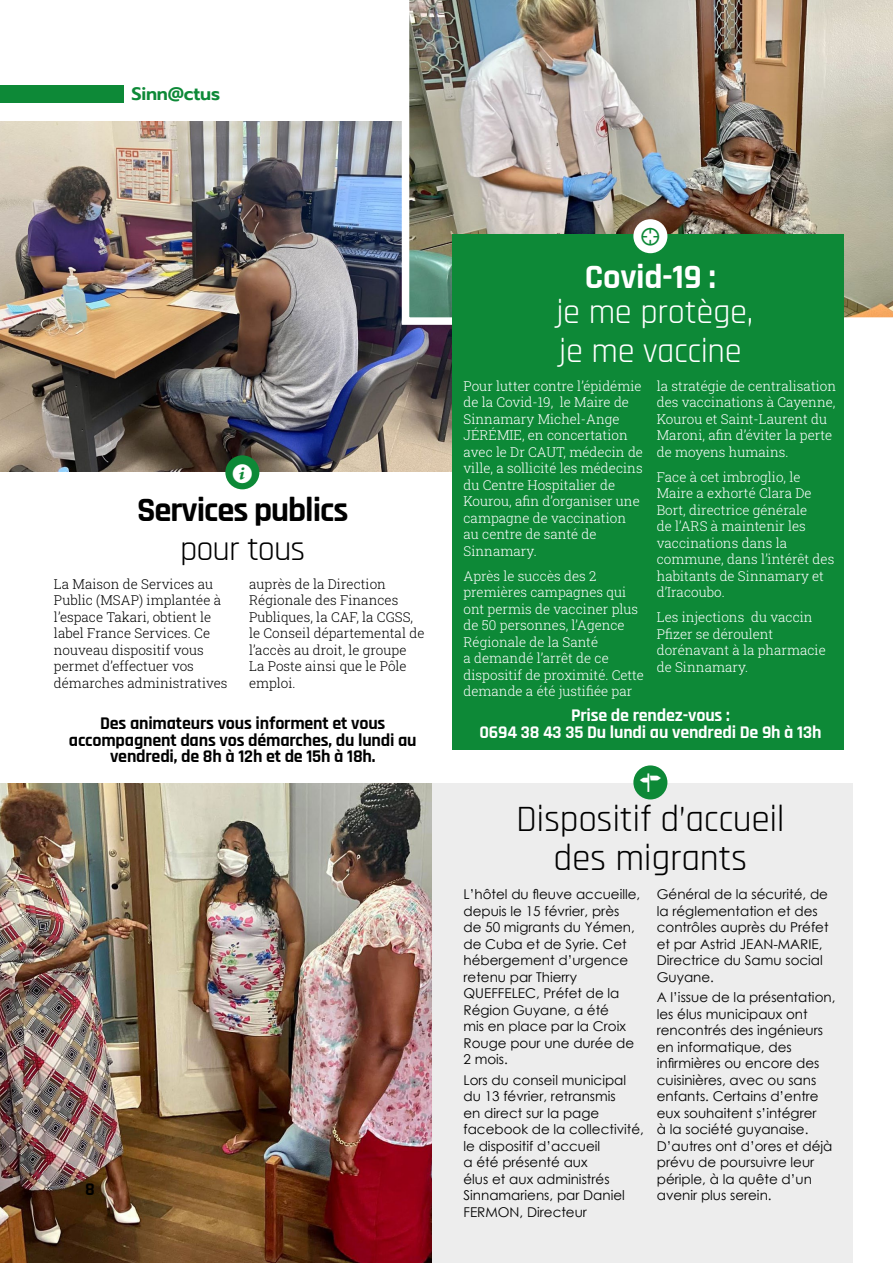
<style>
.page{position:relative;width:893px;height:1263px;background:#fff}
.page>*{position:absolute;margin:0;border:0;box-sizing:border-box;transform-origin:0 0}
.t1{font:41.25px "Entypo";color:#fff}
.t2{font:41.25px "Entypo";color:#0d8937}
.t3{font:37.5px/39px "Rajdhani";letter-spacing:-.01em;color:#000;text-align:center}
.t4{font:34.5px/39px "Rajdhani";letter-spacing:-.01em;color:#fff}
.t5{font:700 34.5px "Rajdhani";letter-spacing:-.03em;color:#000}
.t6{font:700 34.5px "Rajdhani";letter-spacing:-.01em;color:#fff}
.t7{font:34.5px "Rajdhani";letter-spacing:-.03em;color:#000}
.t8{font:700 18px/16.5px "Rajdhani";letter-spacing:-.01em;color:#000;text-align:center}
.t9{font:700 18px/16.5px "Rajdhani";letter-spacing:-.01em;color:#fff;text-align:center}
.t10{font:600 18px "Prompt";letter-spacing:-.01em;color:#0d8937}
.t11{font:13.5px/16.5px "Century Gothic";color:#000}
.t12{font:13.5px/16.5px "Roboto Slab";color:#fff}
.t13{font:13.5px/16.5px "Roboto Slab";color:#000}
</style>
<div class="page">
<div style="left:432px;top:783px;width:421px;height:480px;background:#ededed"></div>
<img style="left:0;top:121px;width:453px;height:350px">
<img style="left:398px;top:0;width:495px;height:329px">
<div style="left:453px;top:235px;width:391px;height:515px;background:#0d8937"></div>
<img style="left:0;top:783px;width:432px;height:480px">
<div style="left:225px;top:455px;width:34px;height:34px;background:#0d8937;border-radius:50%"></div>
<div style="left:633px;top:219px;width:34px;height:34px;background:#fff;border-radius:50%"></div>
<div style="left:633px;top:765px;width:34px;height:34px;background:#0d8937;border-radius:50%"></div>
<div style="left:0;top:85px;width:124px;height:17px;background:#0d8937"></div>
<h3 class="t10" style="left:131px;top:81px;width:90px">Sinn@ctus</h3>
<h1 class="t1" style="left:231px;top:445px;width:25px">`</h1>
<h3 class="t5" style="left:137px;top:488px;width:213px">Services publics</h3>
<h3 class="t7" style="left:180px;top:529px;width:127px">pour tous</h3>
<p class="t13" style="left:54px;top:575px;width:175px">La Maison de Services au<br>Public (MSAP) implantée à l’espace Takari, obtient le label France Services. Ce nouveau dispositif vous permet d’effectuer vos démarches administratives</p>
<p class="t13" style="left:249px;top:575px;width:177px">auprès de la Direction<br>Régionale des Finances<br>Publiques, la CAF, la CGSS, le Conseil départemental de l’accès au droit, le groupe<br>La Poste ainsi que le Pôle emploi.</p>
<h3 class="t8" style="left:69px;top:716px;width:349px">Des animateurs vous informent et vous accompagnent dans vos démarches, du lundi au vendredi, de 8h à 12h et de 15h à 18h.</h3>
<h3 class="t8" style="left:85px;top:1181px;width:11px">8</h3>
<h1 class="t2" style="left:639px;top:208px;width:23px">4</h1>
<h3 class="t6" style="left:585px;top:256px;width:132px">Covid-19 :</h3>
<h3 class="t4" style="left:556px;top:293px;width:198px">je me protège, je me vaccine</h3>
<p class="t12" style="left:463px;top:377px;width:181px">Pour lutter contre l’épidémie de la Covid-19, le Maire de<br>Sinnamary Michel-Ange<br>JÉRÉMIE, en concertation avec le Dr CAUT, médecin de ville, a sollicité les médecins du Centre Hospitalier de<br>Kourou, afin d’organiser une campagne de vaccination au centre de santé de<br>Sinnamary.</p>
<p class="t12" style="left:463px;top:567px;width:182px">Après le succès des 2 premières campagnes qui ont permis de vacciner plus de 50 personnes, l’Agence<br>Régionale de la Santé<br>a demandé l’arrêt de ce dispositif de proximité. Cette demande a été justifiée par</p>
<p class="t12" style="left:657px;top:377px;width:181px">la stratégie de centralisation des vaccinations à Cayenne,<br>Kourou et Saint-Laurent du<br>Maroni, afin d’éviter la perte de moyens humains.</p>
<p class="t12" style="left:657px;top:468px;width:179px">Face à cet imbroglio, le<br>Maire a exhorté Clara De<br>Bort, directrice générale<br>de l’ARS à maintenir les vaccinations dans la commune, dans l’intérêt des habitants de Sinnamary et d’Iracoubo.</p>
<p class="t12" style="left:657px;top:609px;width:170px">Les injections du vaccin<br>Pfizer se déroulent dorénavant à la pharmacie de Sinnamary.</p>
<h3 class="t9" style="left:479px;top:708px;width:344px">Prise de rendez-vous :<br>0694 38 43 35 Du lundi au vendredi De 9h à 13h</h3>
<h1 class="t1" style="left:638px;top:754px;width:26px">$</h1>
<h2 class="t3" style="left:516px;top:800px;width:270px">Dispositif d’accueil des migrants</h2>
<p class="t11" style="left:463px;top:886px;width:178px">L’hôtel du fleuve accueille, depuis le 15 février, près de 50 migrants du Yémen, de Cuba et de Syrie. Cet hébergement d’urgence retenu par Thierry<br>QUEFFELEC, Préfet de la<br>Région Guyane, a été<br>mis en place par la Croix<br>Rouge pour une durée de<br>2 mois.</p>
<p class="t11" style="left:463px;top:1071px;width:182px">Lors du conseil municipal du 13 février, retransmis<br>en direct sur la page facebook de la collectivité, le dispositif d’accueil<br>a été présenté aux<br>élus et aux administrés<br>Sinnamariens, par Daniel<br>FERMON, Directeur</p>
<p class="t11" style="left:657px;top:886px;width:173px">Général de la sécurité, de la réglementation et des contrôles auprès du Préfet et par Astrid JEAN-MARIE,<br>Directrice du Samu social<br>Guyane.</p>
<p class="t11" style="left:657px;top:989px;width:180px">A l’issue de la présentation, les élus municipaux ont rencontrés des ingénieurs en informatique, des infirmières ou encore des cuisinières, avec ou sans enfants. Certains d’entre eux souhaitent s’intégrer<br>à la société guyanaise.<br>D’autres ont d’ores et déjà prévu de poursuivre leur périple, à la quête d’un avenir plus serein.</p>
</div>
